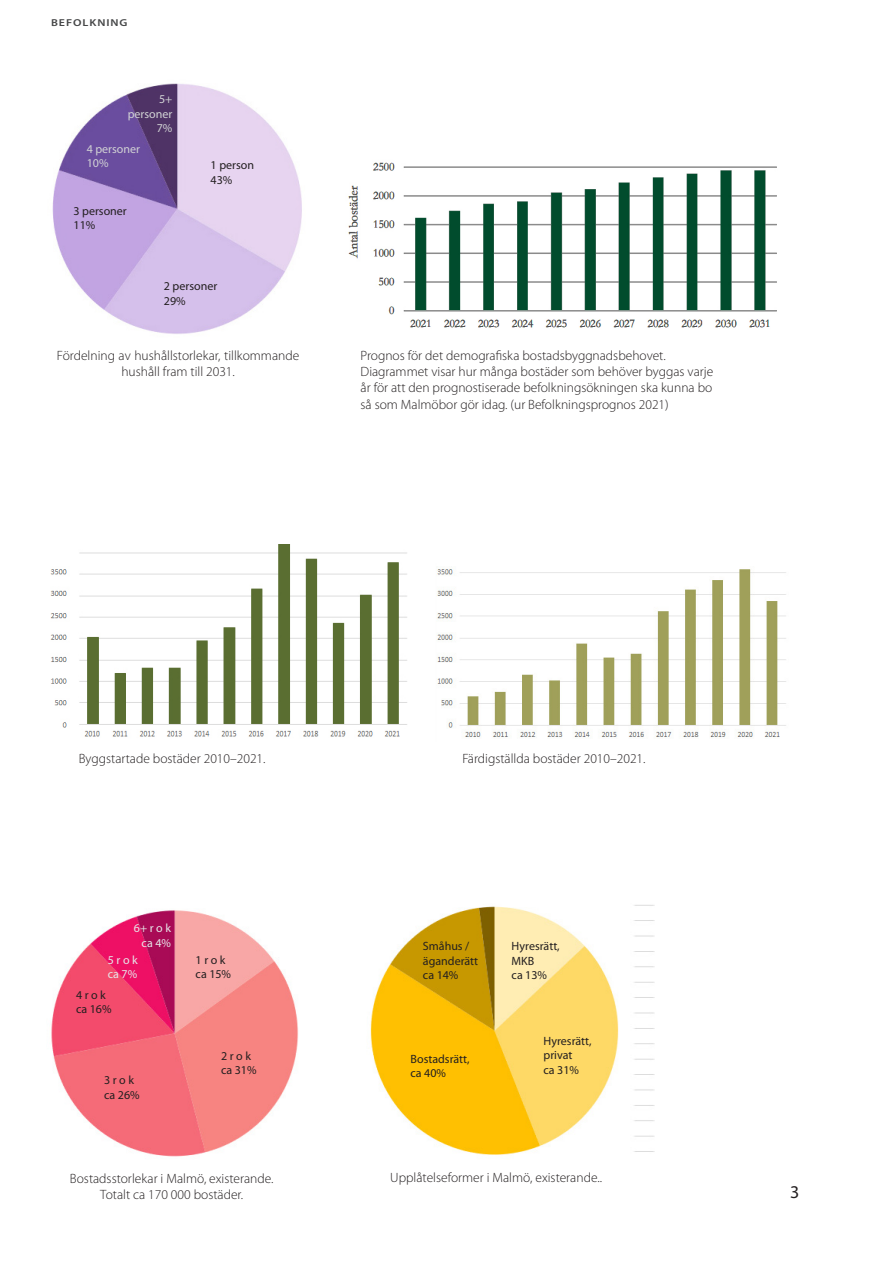
<style>
.page{position:relative;width:893px;height:1263px;background:#fff}
.page>*{position:absolute;margin:0;border:0;box-sizing:border-box;transform-origin:0 0}
.t1{font:18px "Myriad Pro";color:#231f20}
.Bildtext{font:300 13.5px/16.2px "Myriad Pro";color:#231f20;text-align:center}
.t2{font:12px/14.4px "Myriad Pro";color:#231f20}
.t3{font:12px "Myriad Pro";color:#d1d2d4}
.t4{font:12px "Myriad Pro";color:#e6e7e9}
.Överstycke_höger{font:600 10.05px "Myriad Pro";letter-spacing:.08em;color:#454647;scale:1.19 1}
</style>
<div class="page">
<img style="left:52px;top:83px;width:250px;height:251px">
<img style="left:51px;top:910px;width:247px;height:247px">
<img style="left:370px;top:905px;width:285px;height:250px">
<img style="left:348px;top:162px;width:429px;height:166px">
<img style="left:437px;top:568px;width:349px;height:170px">
<img style="left:84px;top:730px;width:316px;height:7px">
<img style="left:51px;top:569px;width:16px;height:159px">
<img style="left:79px;top:544px;width:328px;height:181px">
<p class="Överstycke_höger" style="left:51px;top:17px;width:66px">BEFOLKNING</p>
<p class="t3" style="left:159px;top:92px;width:15px">5+</p>
<p class="t3" style="left:128px;top:106px;width:46px">personer</p>
<p class="t3" style="left:157px;top:121px;width:17px">7%</p>
<p class="t3" style="left:87px;top:142px;width:55px">4 personer</p>
<p class="t3" style="left:87px;top:156px;width:23px">10%</p>
<p class="t2" style="left:74px;top:203px;width:55px">3 personer</p>
<p class="t2" style="left:74px;top:218px;width:23px">11%</p>
<p class="t2" style="left:211px;top:158px;width:45px">1 person</p>
<p class="t2" style="left:211px;top:172px;width:23px">43%</p>
<p class="t2" style="left:164px;top:279px;width:55px">2 personer</p>
<p class="t2" style="left:164px;top:293px;width:23px">29%</p>
<p class="Bildtext" style="left:57px;top:348px;width:244px">Fördelning av hushållstorlekar, tillkommande hushåll fram till 2031.</p>
<p class="Bildtext" style="left:361px;top:348px;width:307px">Prognos för det demografiska bostadsbyggnadsbehovet.</p>
<p class="Bildtext" style="left:361px;top:364px;width:354px;text-align:justify">Diagrammet visar hur många bostäder som behöver byggas varje år för att den prognostiserade befolkningsökningen ska kunna bo så som Malmöbor gör idag. (ur Befolkningsprognos 2021)</p>
<p class="Bildtext" style="left:79px;top:750px;width:188px">Byggstartade bostäder 2010–2021.</p>
<p class="Bildtext" style="left:462px;top:750px;width:185px">Färdigställda bostäder 2010–2021.</p>
<p class="t4" style="left:134px;top:921px;width:39px">6+ r o k</p>
<p class="t4" style="left:142px;top:935px;width:31px">ca 4%</p>
<p class="t2" style="left:512px;top:939px;width:50px">Hyresrätt,</p>
<p class="t2" style="left:512px;top:953px;width:24px">MKB</p>
<p class="t2" style="left:512px;top:967px;width:37px">ca 13%</p>
<p class="t2" style="left:423px;top:939px;width:57px">Småhus / äganderätt</p>
<p class="t2" style="left:423px;top:967px;width:37px">ca 14%</p>
<p class="t4" style="left:108px;top:952px;width:31px">5 r o k</p>
<p class="t4" style="left:108px;top:967px;width:31px">ca 7%</p>
<p class="t2" style="left:196px;top:952px;width:31px">1 r o k</p>
<p class="t2" style="left:196px;top:967px;width:37px">ca 15%</p>
<p class="t2" style="left:76px;top:987px;width:31px">4 r o k</p>
<p class="t2" style="left:76px;top:1002px;width:37px">ca 16%</p>
<p class="t2" style="left:104px;top:1073px;width:31px">3 r o k</p>
<p class="t2" style="left:104px;top:1087px;width:37px">ca 26%</p>
<p class="t2" style="left:221px;top:1048px;width:31px">2 r o k</p>
<p class="t2" style="left:221px;top:1062px;width:37px">ca 31%</p>
<p class="Bildtext" style="left:70px;top:1171px;width:205px">Bostadsstorlekar i Malmö, existerande.</p>
<p class="Bildtext" style="left:100px;top:1187px;width:144px">Totalt ca 170 000 bostäder.</p>
<p class="t2" style="left:411px;top:1051px;width:61px">Bostadsrätt,</p>
<p class="t2" style="left:411px;top:1066px;width:37px">ca 40%</p>
<p class="t2" style="left:543px;top:1033px;width:50px">Hyresrätt,</p>
<p class="t2" style="left:543px;top:1048px;width:31px">privat</p>
<p class="t2" style="left:543px;top:1062px;width:37px">ca 31%</p>
<p class="Bildtext" style="left:390px;top:1170px;width:213px">Upplåtelseformer i Malmö, existerande..</p>
<h1 class="t1" style="left:790px;top:1181px;width:11px">3</h1>
</div>
